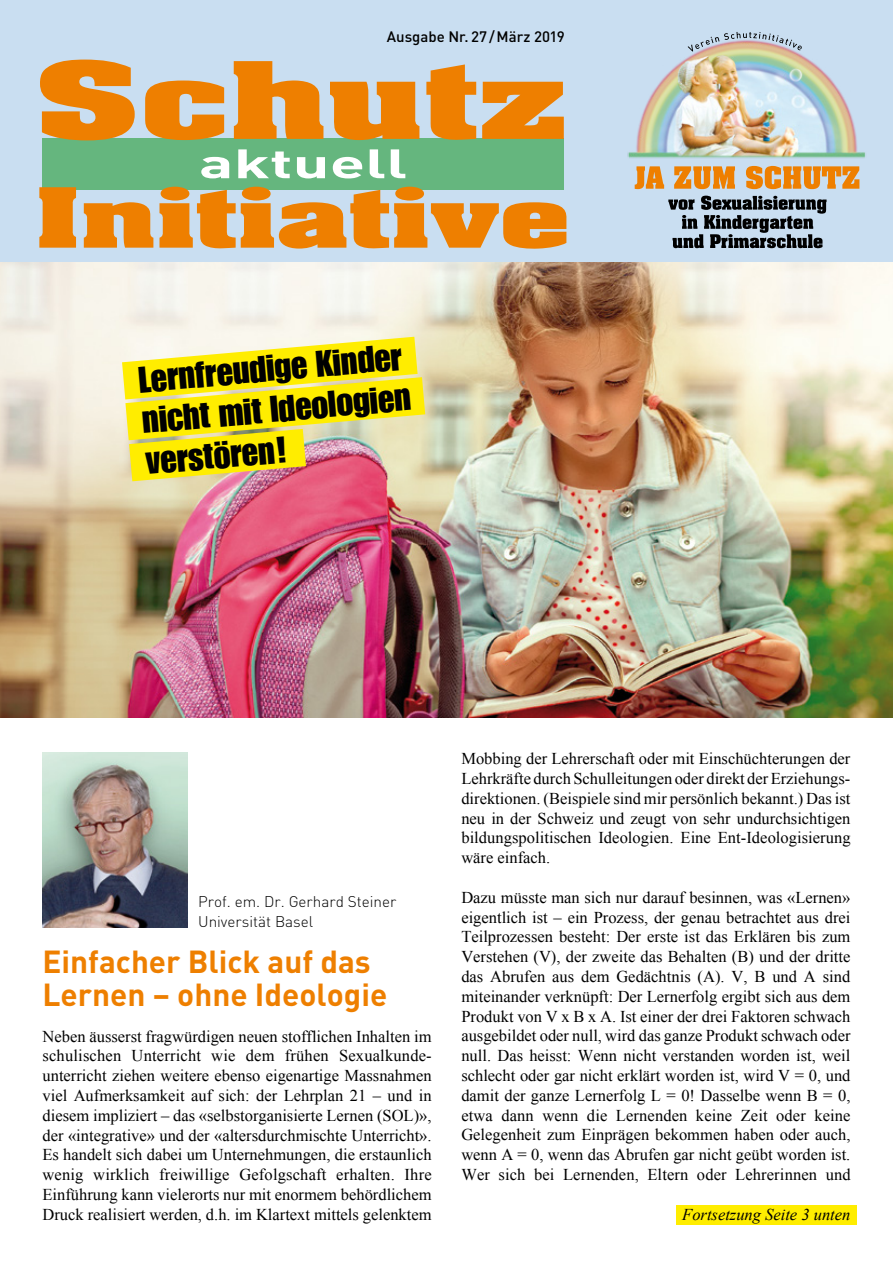
<style>
.page{position:relative;width:893px;height:1263px;background:#fff}
.page>*{position:absolute;margin:0;border:0;box-sizing:border-box;transform-origin:0 0}
.t1{font:700 90.75px "Aachen CE";color:#ee7f00;scale:1.6 1}
.t2{font:700 70.5px "Aachen CE";color:#ee7f00;scale:1.6 1}
.t3{font:700 40.5px "DIN";color:#fff;scale:1.6 1}
.t4{font:36.45px "Impact LT";color:#000}
.t5{font:700 31.5px/33px "DIN";color:#ee7f00}
.t6{font:16.5px/19.8px "Times New Roman";letter-spacing:.005em;color:#000;text-align:justify}
.t7{font:italic 16.5px "Times New Roman";color:#000}
.t8{font:300 15.3px/19.5px "DIN";color:#000}
.t9{font:500 15px "DIN";color:#000}
</style>
<div class="page">
<div style="left:676px;top:1205px;width:180px;height:20px;background:#ffed00"></div>
<div style="left:0;top:0;width:893px;height:264px;background:#c9def1"></div>
<img style="left:0;top:262px;width:893px;height:455px">
<div style="left:43px;top:139px;width:521px;height:51px;background:#65b67e"></div>
<img style="left:627px;top:46px;width:239px;height:125px">
<svg style="left:668px;top:196px;width:159px;height:52px"></svg>
<svg style="left:635px;top:166px;width:224px;height:23px"></svg>
<svg style="left:688px;top:32px;width:114px;height:20px"></svg>
<img style="left:43px;top:753px;width:144px;height:174px">
<svg style="left:122px;top:337px;width:303px;height:144px;background:#f5df40"></svg>
<hr style="left:0;top:1012px;width:1px;height:239px;background:#c9def1">
<p class="t9" style="left:387px;top:27px;width:179px">Ausgabe Nr. 27/März 2019</p>
<h1 class="t1" style="left:35px;top:36px;width:334px">Schutz</h1>
<h3 class="t3" style="left:199px;top:137px;width:132px">aktuell</h3>
<h2 class="t2" style="left:35px;top:168px;width:336px">Initiative</h2>
<h3 class="t4" style="left:137px;top:359px;width:266px;rotate:-5deg">Lernfreudige Kinder</h3>
<h3 class="t4" style="left:140px;top:399px;width:271px;rotate:-5deg">nicht mit Ideologien</h3>
<h3 class="t4" style="left:144px;top:440px;width:142px;rotate:-5deg">verstören!</h3>
<p class="t8" style="left:198px;top:892px;width:200px">Prof. em. Dr. Gerhard Steiner<br>Universität Basel</p>
<h3 class="t5" style="left:43px;top:944px;width:346px">Einfacher Blick auf das<br>Lernen – ohne Ideologie</h3>
<p class="t6" style="left:43px;top:1026px;width:391px">Neben äusserst fragwürdigen neuen stofflichen Inhalten im schulischen Unterricht wie dem frühen Sexualkunde&shy;unterricht ziehen weitere ebenso eigenartige Massnahmen viel Aufmerksamkeit auf sich: der Lehrplan 21 – und in diesem impliziert – das «selbstorganisierte Lernen (SOL)», der «integrative» und der «altersdurchmischte Unterricht».<br>Es handelt sich dabei um Unternehmungen, die erstaunlich wenig wirklich freiwillige Gefolgschaft erhalten. Ihre Einführung kann vielerorts nur mit enormem behördlichem Druck realisiert werden, d.h. im Klartext mittels gelenktem</p>
<p class="t6" style="left:461px;top:748px;width:391px">Mobbing der Lehrerschaft oder mit Einschüchterungen der Lehrkräfte durch Schulleitungen oder direkt der Erziehungs&shy;direktionen. (Beispiele sind mir persönlich bekannt.) Das ist neu in der Schweiz und zeugt von sehr undurchsichtigen bildungspolitischen Ideologien. Eine Ent-Ideologisierung wäre einfach.</p>
<p class="t6" style="left:461px;top:887px;width:391px">Dazu müsste man sich nur darauf besinnen, was «Lernen» eigentlich ist – ein Prozess, der genau betrachtet aus drei Teilprozessen besteht: Der erste ist das Erklären bis zum Verstehen (V), der zweite das Behalten (B) und der dritte das Abrufen aus dem Gedächtnis (A). V, B und A sind miteinander verknüpft: Der Lernerfolg ergibt sich aus dem Produkt von V x B x A. Ist einer der drei Faktoren schwach ausgebildet oder null, wird das ganze Produkt schwach oder null. Das heisst: Wenn nicht verstanden worden ist, weil schlecht oder gar nicht erklärt worden ist, wird V = 0, und damit der ganze Lernerfolg L = 0! Dasselbe wenn B = 0, etwa dann wenn die Lernenden keine Zeit oder keine Gelegenheit zum Einprägen bekommen haben oder auch, wenn A = 0, wenn das Abrufen gar nicht geübt worden ist.<br>Wer sich bei Lernenden, Eltern oder Lehrerinnen und</p>
<p class="t7" style="left:682px;top:1203px;width:170px">Fortsetzung Seite 3 unten</p>
</div>
